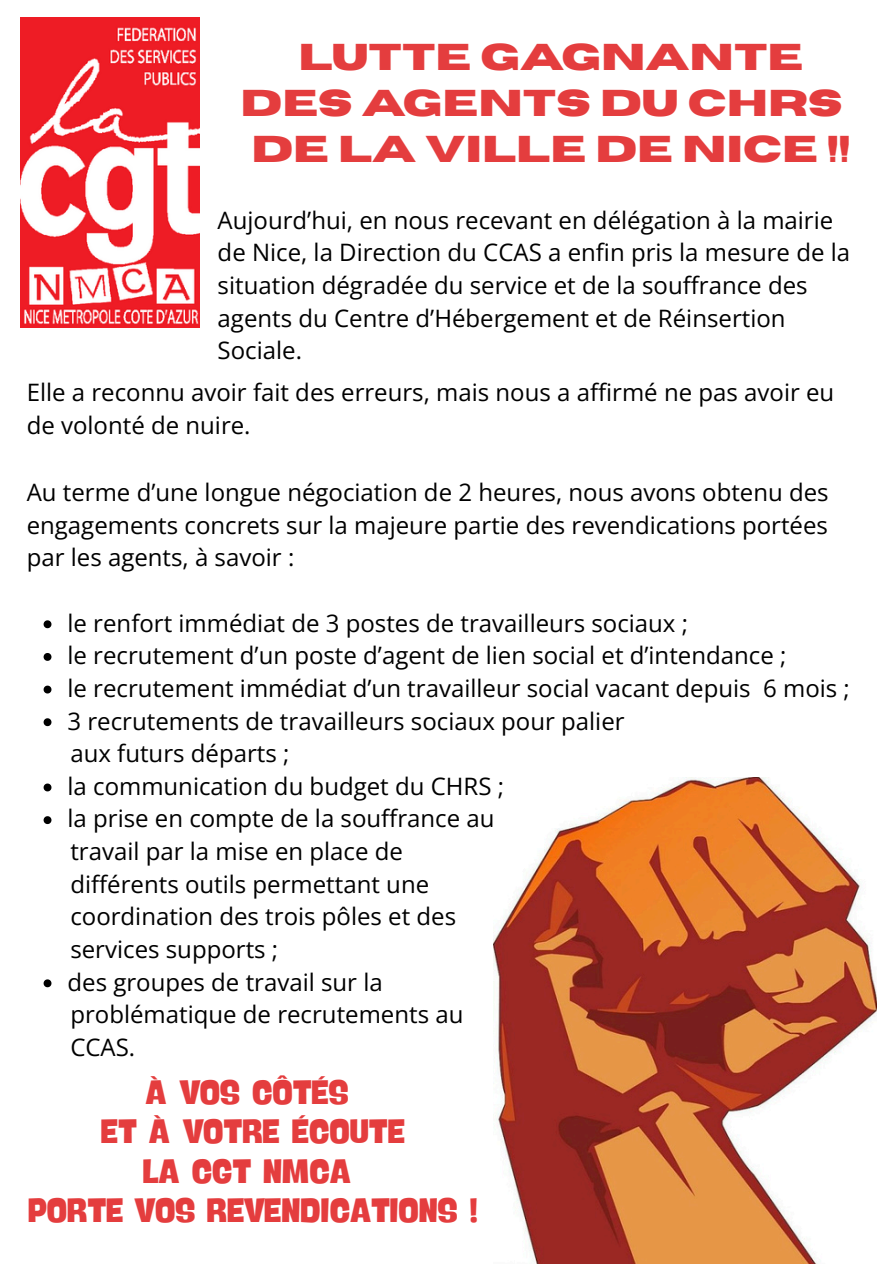
<style>
.page{position:relative;width:894px;height:1264px;background:#fff}
.page>*{position:absolute;margin:0;border:0;box-sizing:border-box;transform-origin:0 0}
.t1{font:700 37.2px/46.2px "Horizon";color:#e43d3e;text-align:center}
.t2{font:34.05px/39.3px "Negrita Pro";color:#e43d3e;text-align:center}
.t3{font:24px/32.7px "Open Sans";color:#000}
</style>
<div class="page">
<img style="left:493px;top:777px;width:382px;height:486px">
<img style="left:21px;top:17px;width:179px;height:311px">
<svg style="left:44px;top:620px;width:7px;height:8px"></svg>
<svg style="left:44px;top:653px;width:7px;height:8px"></svg>
<svg style="left:44px;top:685px;width:7px;height:8px"></svg>
<svg style="left:44px;top:718px;width:7px;height:8px"></svg>
<svg style="left:44px;top:783px;width:7px;height:8px"></svg>
<svg style="left:44px;top:816px;width:7px;height:8px"></svg>
<svg style="left:44px;top:979px;width:7px;height:8px"></svg>
<p class="t1" style="left:240px;top:35px;width:611px">LUTTE GAGNANTE dES AGENTS DU CHRS<br>DE LA VILLE DE NICE !!</p>
<h2 class="t3" style="left:217px;top:203px;width:633px">Aujourd’hui, en nous recevant en délégation à la mairie de Nice, la Direction du CCAS a enfin pris la mesure de la situation dégradée du service et de la souffrance des agents du Centre d’Hébergement et de Réinsertion Sociale.</h2>
<p class="t3" style="left:27px;top:375px;width:808px">Elle a reconnu avoir fait des erreurs, mais nous a affirmé ne pas avoir eu de volonté de nuire.</p>
<p class="t3" style="left:27px;top:475px;width:803px;text-align:justify">Au terme d’une longue négociation de 2 heures, nous avons obtenu des engagements concrets sur la majeure partie des revendications portées par les agents, à savoir :</p>
<p class="t3" style="left:67px;top:606px;width:622px">le renfort immédiat de 3 postes de travailleurs sociaux ;</p>
<p class="t3" style="left:67px;top:638px;width:720px">le recrutement d’un poste d’agent de lien social et d’intendance ;</p>
<p class="t3" style="left:67px;top:671px;width:783px">le recrutement immédiat d’un travailleur social vacant depuis 6 mois ;</p>
<p class="t3" style="left:67px;top:704px;width:558px">3 recrutements de travailleurs sociaux pour palier</p>
<p class="t3" style="left:70px;top:736px;width:220px">aux futurs départs ;</p>
<p class="t3" style="left:67px;top:769px;width:438px">la communication du budget du CHRS ;</p>
<p class="t3" style="left:67px;top:801px;width:428px">la prise en compte de la souffrance au</p>
<p class="t3" style="left:70px;top:834px;width:334px">travail par la mise en place de</p>
<p class="t3" style="left:70px;top:867px;width:360px">différents outils permettant une</p>
<p class="t3" style="left:70px;top:899px;width:387px">coordination des trois pôles et des</p>
<p class="t3" style="left:70px;top:932px;width:209px">services supports ;</p>
<p class="t3" style="left:67px;top:965px;width:316px">des groupes de travail sur la</p>
<p class="t3" style="left:70px;top:997px;width:394px">problématique de recrutements au</p>
<p class="t3" style="left:70px;top:1030px;width:66px">CCAS.</p>
<p class="t2" style="left:28px;top:1075px;width:451px">À VOS CÔTÉS<br>ET À VOTRE ÉCOUTE<br>LA CGT NMCA<br>PORTE VOS REVENDICATIONS !</p>
</div>
